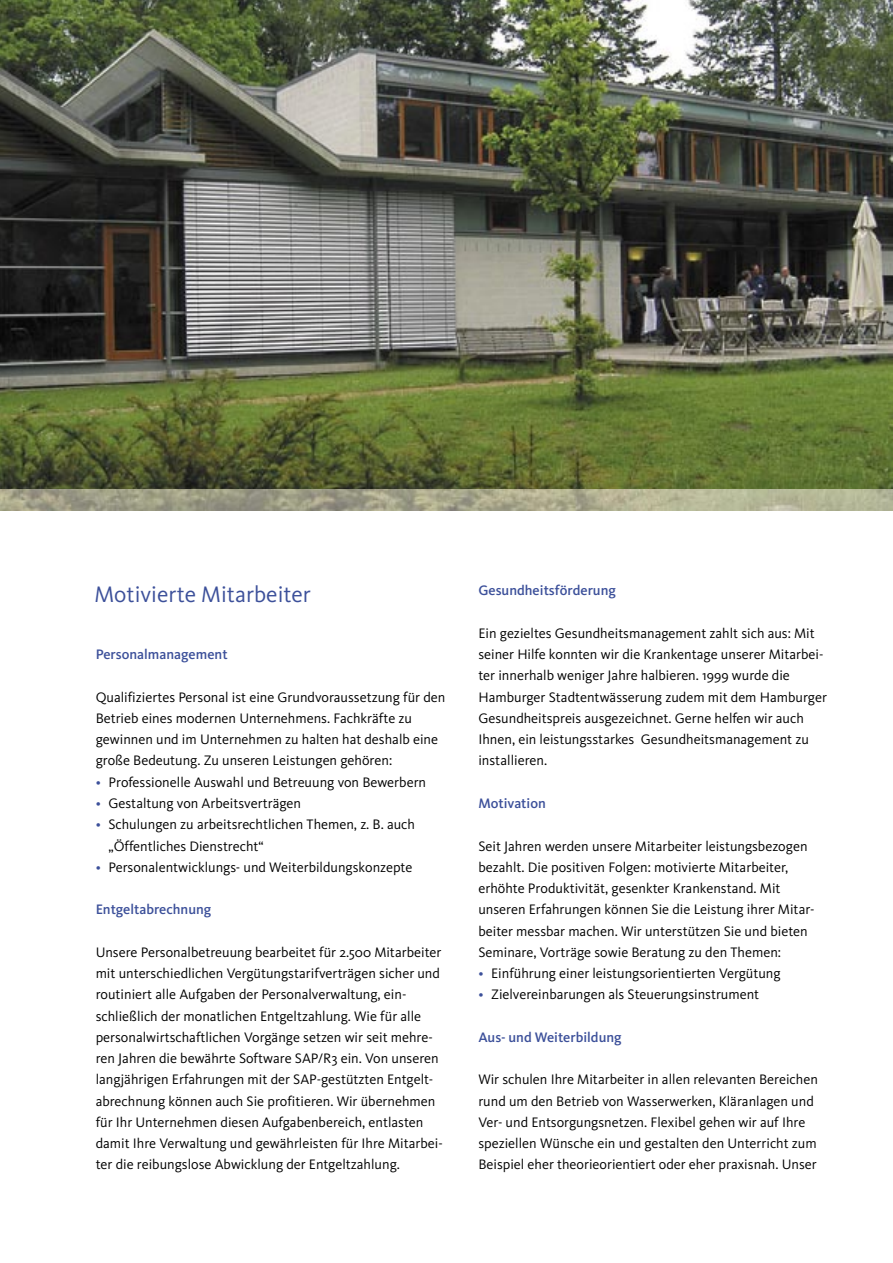
<style>
.page{position:relative;width:893px;height:1263px;background:#fff}
.page>*{position:absolute;margin:0;border:0;box-sizing:border-box;transform-origin:0 0}
.t1{font:23.25px "Kievit";color:#3c509a}
.t2{font:14.25px/21.3px "Kievit";color:#000}
.t3{font:500 14.25px "Kievit";color:#3c509a}
.s1{color:#3c509a}
</style>
<div class="page">
<img style="left:0;top:0;width:893px;height:510px">
<h1 class="t1" style="left:94px;top:581px;width:218px">Motivierte Mitarbeiter</h1>
<p class="t3" style="left:96px;top:646px;width:133px">Personalmanagement</p>
<p class="t2" style="left:96px;top:686px;width:351px">Qualifiziertes Personal ist eine Grundvoraussetzung für den Betrieb eines modernen Unternehmens. Fachkräfte zu gewinnen und im Unternehmen zu halten hat deshalb eine große Bedeutung. Zu unseren Leistungen gehören:</p>
<p class="t2" style="left:96px;top:771px;width:332px"><span class="s1">•</span> Professionelle Auswahl und Betreuung von Bewerbern</p>
<p class="t2" style="left:96px;top:793px;width:207px"><span class="s1">•</span> Gestaltung von Arbeitsverträgen</p>
<p class="t2" style="left:108px;top:814px;width:308px;text-indent:-13px"><span class="s1">•</span> Schulungen zu arbeitsrechtlichen Themen, z. B. auch „Öffentliches Dienstrecht“</p>
<p class="t2" style="left:96px;top:856px;width:318px"><span class="s1">•</span> Personalentwicklungs- und Weiterbildungskonzepte</p>
<p class="t3" style="left:96px;top:901px;width:117px">Entgeltabrechnung</p>
<p class="t2" style="left:96px;top:941px;width:349px">Unsere Personalbetreuung bearbeitet für 2.500 Mitarbeiter mit unterschiedlichen Vergütungstarifverträgen sicher und routiniert alle Aufgaben der Personalverwaltung, ein&shy;schließlich der monatlichen Entgeltzahlung. Wie für alle personalwirtschaftlichen Vorgänge setzen wir seit mehre&shy;ren Jahren die bewährte Software SAP/R3 ein. Von unseren langjährigen Erfahrungen mit der SAP-gestützten Entgelt&shy;abrechnung können auch Sie profitieren. Wir übernehmen für Ihr Unternehmen diesen Aufgabenbereich, entlasten damit Ihre Verwaltung und gewährleisten für Ihre Mitarbei&shy;ter die reibungslose Abwicklung der Entgeltzahlung.</p>
<p class="t3" style="left:478px;top:582px;width:139px">Gesundheitsförderung</p>
<p class="t2" style="left:478px;top:623px;width:350px">Ein gezieltes Gesundheitsmanagement zahlt sich aus: Mit seiner Hilfe konnten wir die Krankentage unserer Mitarbei&shy;ter innerhalb weniger Jahre halbieren. 1999 wurde die Hamburger Stadtentwässerung zudem mit dem Hamburger Gesundheitspreis ausgezeichnet. Gerne helfen wir auch Ihnen, ein leistungsstarkes Gesundheitsmanagement zu installieren.</p>
<p class="t3" style="left:478px;top:795px;width:69px">Motivation</p>
<p class="t2" style="left:478px;top:835px;width:338px">Seit Jahren werden unsere Mitarbeiter leistungsbezogen bezahlt. Die positiven Folgen: motivierte Mitarbeiter, erhöhte Produktivität, gesenkter Krankenstand. Mit unseren Erfahrungen können Sie die Leistung ihrer Mitar&shy;beiter messbar machen. Wir unterstützen Sie und bieten Seminare, Vorträge sowie Beratung zu den Themen:</p>
<p class="t2" style="left:478px;top:963px;width:304px"><span class="s1">•</span> Einführung einer leistungsorientierten Vergütung</p>
<p class="t2" style="left:478px;top:984px;width:282px"><span class="s1">•</span> Zielvereinbarungen als Steuerungsinstrument</p>
<p class="t3" style="left:478px;top:1029px;width:145px">Aus- und Weiterbildung</p>
<p class="t2" style="left:478px;top:1069px;width:341px">Wir schulen Ihre Mitarbeiter in allen relevanten Bereichen rund um den Betrieb von Wasserwerken, Kläranlagen und Ver- und Entsorgungsnetzen. Flexibel gehen wir auf Ihre speziellen Wünsche ein und gestalten den Unterricht zum Beispiel eher theorieorientiert oder eher praxisnah. Unser</p>
</div>
